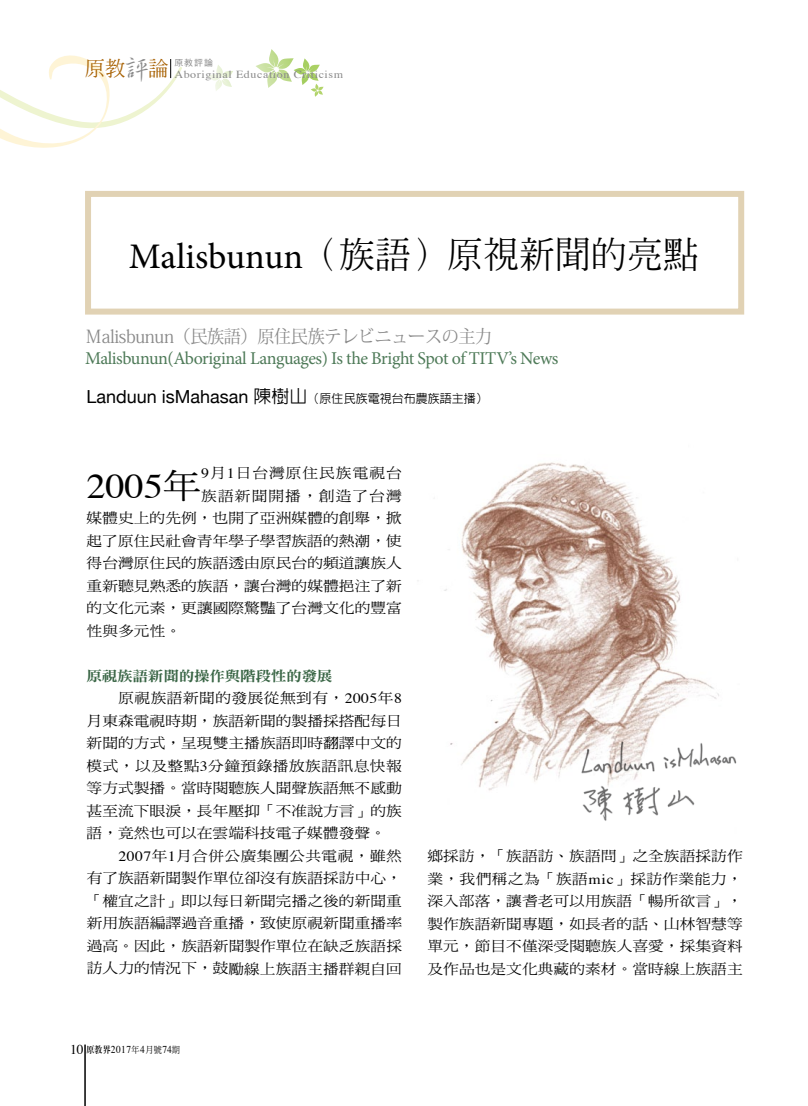
<style>
.page{position:relative;width:808px;height:1106px;background:#fff}
.page>*{position:absolute;margin:0;border:0;box-sizing:border-box;transform-origin:0 0}
.t1{font:500 36px "AR Ming B5";color:#000}
.t2{font:34.35px "Times";color:#000;scale:1.11 1}
.t3{font:18px "Minion Pro";letter-spacing:-.025em;color:#4e7a58}
.t4{font:18px "Helvetica Neue";color:#000}
.t5{font:18px "Koz Min Pro";letter-spacing:-.02em;color:#898989;scale:.95 1}
.t6{font:14.1px/22.5px "DF Ming Std W5";color:#000;text-align:justify;scale:1.11 1}
.t7{font:14.1px "DF Ming Std W9";letter-spacing:-.025em;color:#396545;scale:1.11 1}
.t8{font:14.1px "DF Ming Std W5";letter-spacing:.06em;color:#000;scale:1.11 1}
.t9{font:14.1px "DF Ming Std W5";letter-spacing:.065em;color:#000;scale:1.11 1}
.t10{font:10.8px "Times";letter-spacing:.05em;color:#898989;scale:1.11 1}
.t11{font:10.5px "Times";letter-spacing:.05em;color:#000;scale:.9 1}
.t12{font:9px "Heisei Kaku Go Std W3";color:#898989}
.s1{font-family:"AR Xing Shu B5";font-weight:500;font-size:27.75px}
.s2{font-family:"Minion Pro";font-weight:400}
.s3{font-family:"AR Hei B5";font-weight:500}
.s4{font-family:"AR Hei B5";font-weight:500;font-size:12px}
.s5{font-family:"DF Ming Std W5"}
.s6{font-family:"Times"}
.s7{font-size:13.5px}
.s8{font-family:"AR Ming B5";font-weight:800;font-size:9px}
.s9{font-family:"DF Ming Std W5";font-size:9px}
</style>
<div class="page">
<svg style="left:256px;top:49px;width:68px;height:48px"></svg>
<svg style="left:208px;top:65px;width:25px;height:26px"></svg>
<svg style="left:0;top:55px;width:182px;height:93px"></svg>
<img style="left:417px;top:462px;width:302px;height:329px">
<hr style="left:85px;top:1044px;width:1px;height:62px;background:#000">
<div style="left:85px;top:191px;width:659px;height:123px;border:6px solid #e1d2b4"></div>
<img style="left:546px;top:736px;width:191px;height:85px">
<p class="t10" style="left:85px;top:64px;width:234px"><sup>原教</sup><span class="s1">評</span><sup>論</sup> Aboriginal Education Criticism</p>
<p class="t12" style="left:174px;top:56px;width:40px">原教評論</p>
<h1 class="t1" style="left:129px;top:236px;width:572px"><span class="s2">Malisbunun</span>（族語）原視新聞的亮點</h1>
<p class="t5" style="left:85px;top:324px;width:430px">Ｍalisbunun（民族語）原住民族テレビニュースの主力</p>
<p class="t3" style="left:85px;top:346px;width:475px">Malisbunun(Aboriginal Languages) Is the Bright Spot of TITV’s News</p>
<p class="t4" style="left:87px;top:384px;width:403px">Landuun isMahasan <span class="s3">陳樹山</span><span class="s4">（原住民族電視台布農族語主播）</span></p>
<h2 class="t2" style="left:87px;top:454px;width:105px">2005<span class="s5">年</span></h2>
<p class="t8" style="left:201px;top:465px;width:182px"><span class="s6">9</span>月<span class="s6">1</span>日台灣原住民族電視台</p>
<p class="t9" style="left:201px;top:488px;width:182px">族語新聞開播，創造了台灣</p>
<p class="t6" style="left:87px;top:507px;width:286px">媒體史上的先例，也開了亞洲媒體的創舉，掀</p>
<p class="t6" style="left:87px;top:529px;width:286px">起了原住民社會青年學子學習族語的熱潮，使</p>
<p class="t6" style="left:87px;top:552px;width:286px">得台灣原住民的族語透由原民台的頻道讓族人</p>
<p class="t6" style="left:87px;top:574px;width:286px">重新聽見熟悉的族語，讓台灣的媒體挹注了新</p>
<p class="t6" style="left:87px;top:597px;width:286px">的文化元素，更讓國際驚豔了台灣文化的豐富</p>
<p class="t6" style="left:87px;top:619px;width:87px">性與多元性。</p>
<p class="t7" style="left:87px;top:668px;width:223px">原視族語新聞的操作與階段性的發展</p>
<p class="t6" style="left:87px;top:687px;width:286px;text-indent:32px">原視族語新聞的發展從無到有，<span class="s6">2005</span>年<span class="s6">8</span>月東森電視時期，族語新聞的製播採搭配每日新聞的方式，呈現雙主播族語即時翻譯中文的模式，以及整點<span class="s6">3</span>分鐘預錄播放族語訊息快報等方式製播。當時閱聽族人聞聲族語無不感動甚至流下眼淚，長年壓抑「不准說方言」的族語，竟然也可以在雲端科技電子媒體發聲。</p>
<p class="t6" style="left:87px;top:844px;width:286px;text-indent:32px"><span class="s6">2007</span>年<span class="s6">1</span>月合併公廣集團公共電視，雖然有了族語新聞製作單位卻沒有族語採訪中心，「權宜之計」即以每日新聞完播之後的新聞重新用族語編譯過音重播，致使原視新聞重播率過高。因此，族語新聞製作單位在缺乏族語採訪人力的情況下，鼓勵線上族語主播群親自回</p>
<p class="t6" style="left:427px;top:844px;width:286px">鄉採訪，「族語訪、族語問」之全族語採訪作業，我們稱之為「族語<span class="s6">mic</span>」採訪作業能力，深入部落，讓耆老可以用族語「暢所欲言」，製作族語新聞專題，如長者的話、山林智慧等單元，節目不僅深受閱聽族人喜愛，採集資料及作品也是文化典藏的素材。當時線上族語主</p>
<p class="t11" style="left:70px;top:1039px;width:124px"><span class="s7">10</span> <span class="s8">原教界</span>2017<span class="s9">年</span>4<span class="s9">月號</span>74<span class="s9">期</span></p>
</div>
